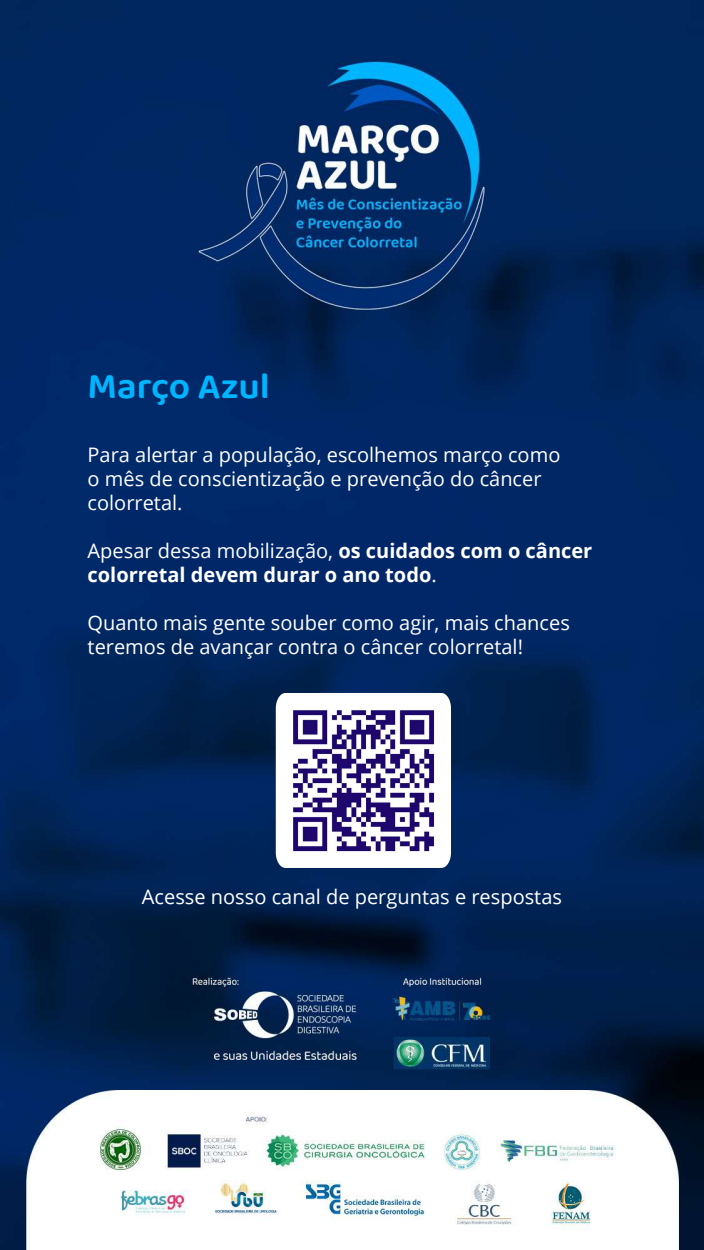
<style>
.page{position:relative;width:704px;height:1250px;background:#fff}
.page>*{position:absolute;margin:0;border:0;box-sizing:border-box;transform-origin:0 0}
.t1{font:600 37.5px "Baloo 2";color:#00b5ff}
.t2{font:20px/24px "Open Sans";color:#fff}
.t3{font:700 20px/24px "Open Sans";color:#fff}
.s1{font-weight:400}
</style>
<div class="page">
<img style="left:0;top:0;width:703px;height:1250px">
<svg style="left:275px;top:693px;width:175px;height:175px"></svg>
<img style="left:287px;top:705px;width:151px;height:151px">
<h1 class="t1" style="left:88px;top:358px;width:184px">Março Azul</h1>
<p class="t2" style="left:88px;top:442px;width:474px">Para alertar a população, escolhemos março como o mês de conscientização e prevenção do câncer colorretal.</p>
<p class="t3" style="left:88px;top:538px;width:506px"><span class="s1">Apesar dessa mobilização,</span> os cuidados com o câncer colorretal devem durar o ano todo<span class="s1">.</span></p>
<p class="t2" style="left:88px;top:610px;width:483px">Quanto mais gente souber como agir, mais chances teremos de avançar contra o câncer colorretal!</p>
<p class="t2" style="left:142px;top:884px;width:421px">Acesse nosso canal de perguntas e respostas</p>
</div>
